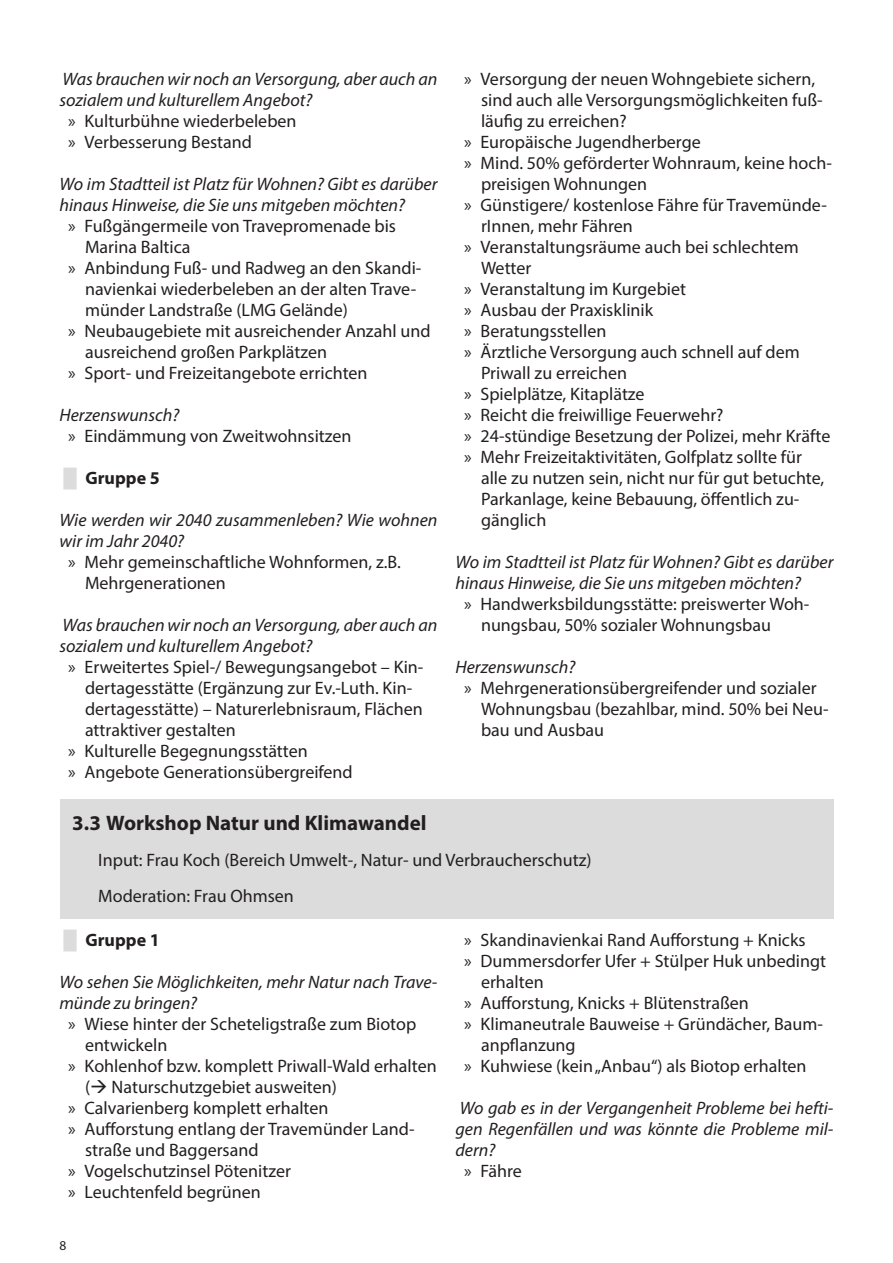
<style>
.page{position:relative;width:893px;height:1263px;background:#fff}
.page>*{position:absolute;margin:0;border:0;box-sizing:border-box;transform-origin:0 0}
.t1{font:700 21px "Myriad Pro";color:#231f20}
.t2{font:18px/21px "Myriad Pro";color:#231f20}
.Workshopfragen{font:italic 18px/21px "Myriad Pro";color:#231f20}
.t3{font:700 18px "Myriad Pro";color:#231f20}
.t4{font:13.5px "Myriad Pro";color:#231f20}
.s1{font-family:"Arial";font-weight:400;color:#dcdcdc}
.s2{font-family:"Arial";color:#dcdcdc}
</style>
<div class="page">
<div style="left:60px;top:799px;width:773px;height:120px;background:#dcdcdc"></div>
<p class="Workshopfragen" style="left:60px;top:68px;width:379px">Was brauchen wir noch an Versorgung, aber auch an sozialem und kulturellem Angebot?</p>
<p class="t2" style="left:68px;top:110px;width:230px">» Kulturbühne wiederbeleben</p>
<p class="t2" style="left:68px;top:131px;width:185px">» Verbesserung Bestand</p>
<p class="Workshopfragen" style="left:60px;top:173px;width:379px">Wo im Stadtteil ist Platz für Wohnen? Gibt es darüber hinaus Hinweise, die Sie uns mitgeben möchten?</p>
<p class="t2" style="left:85px;top:215px;width:313px;text-indent:-17px">» Fußgängermeile von Travepromenade bis<br>Marina Baltica</p>
<p class="t2" style="left:85px;top:257px;width:338px;text-indent:-17px">» Anbindung Fuß- und Radweg an den Skandi&shy;navienkai wiederbeleben an der alten Trave&shy;münder Landstraße (LMG Gelände)</p>
<p class="t2" style="left:85px;top:320px;width:347px;text-indent:-17px">» Neubaugebiete mit ausreichender Anzahl und ausreichend großen Parkplätzen</p>
<p class="t2" style="left:68px;top:362px;width:301px">» Sport- und Freizeitangebote errichten</p>
<p class="Workshopfragen" style="left:60px;top:404px;width:121px">Herzenswunsch?</p>
<p class="t2" style="left:68px;top:425px;width:285px">» Eindämmung von Zweitwohnsitzen</p>
<p class="t3" style="left:64px;top:466px;width:98px"><span class="s1">█</span> Gruppe 5</p>
<p class="Workshopfragen" style="left:60px;top:509px;width:379px">Wie werden wir 2040 zusammenleben? Wie wohnen wir im Jahr 2040?</p>
<p class="t2" style="left:85px;top:551px;width:317px;text-indent:-17px">» Mehr gemeinschaftliche Wohnformen, z.B.<br>Mehrgenerationen</p>
<p class="Workshopfragen" style="left:60px;top:614px;width:379px">Was brauchen wir noch an Versorgung, aber auch an sozialem und kulturellem Angebot?</p>
<p class="t2" style="left:85px;top:656px;width:340px;text-indent:-17px">» Erweitertes Spiel-/ Bewegungsangebot – Kin&shy;dertagesstätte (Ergänzung zur Ev.-Luth. Kin&shy;dertagesstätte) – Naturerlebnisraum, Flächen attraktiver gestalten</p>
<p class="t2" style="left:68px;top:740px;width:241px">» Kulturelle Begegnungsstätten</p>
<p class="t2" style="left:68px;top:761px;width:286px">» Angebote Generationsübergreifend</p>
<p class="t2" style="left:481px;top:68px;width:343px;text-indent:-17px">» Versorgung der neuen Wohngebiete sichern, sind auch alle Versorgungsmöglichkeiten fuß&shy;läufig zu erreichen?</p>
<p class="t2" style="left:464px;top:131px;width:238px">» Europäische Jugendherberge</p>
<p class="t2" style="left:481px;top:152px;width:352px;text-indent:-17px">» Mind. 50% geförderter Wohnraum, keine hoch&shy;preisigen Wohnungen</p>
<p class="t2" style="left:481px;top:194px;width:347px;text-indent:-17px">» Günstigere/ kostenlose Fähre für Travemünde&shy;rInnen, mehr Fähren</p>
<p class="t2" style="left:481px;top:236px;width:319px;text-indent:-17px">» Veranstaltungsräume auch bei schlechtem<br>Wetter</p>
<p class="t2" style="left:464px;top:278px;width:224px">» Veranstaltung im Kurgebiet</p>
<p class="t2" style="left:464px;top:299px;width:191px">» Ausbau der Praxisklinik</p>
<p class="t2" style="left:464px;top:320px;width:144px">» Beratungsstellen</p>
<p class="t2" style="left:481px;top:341px;width:320px;text-indent:-17px">» Ärztliche Versorgung auch schnell auf dem<br>Priwall zu erreichen</p>
<p class="t2" style="left:464px;top:383px;width:182px">» Spielplätze, Kitaplätze</p>
<p class="t2" style="left:464px;top:404px;width:261px">» Reicht die freiwillige Feuerwehr?</p>
<p class="t2" style="left:464px;top:425px;width:368px">» 24-stündige Besetzung der Polizei, mehr Kräfte</p>
<p class="t2" style="left:481px;top:446px;width:345px;text-indent:-17px">» Mehr Freizeitaktivitäten, Golfplatz sollte für alle zu nutzen sein, nicht nur für gut betuchte, Parkanlage, keine Bebauung, öffentlich zu&shy;gänglich</p>
<p class="Workshopfragen" style="left:455px;top:551px;width:379px">Wo im Stadtteil ist Platz für Wohnen? Gibt es darüber hinaus Hinweise, die Sie uns mitgeben möchten?</p>
<p class="t2" style="left:481px;top:593px;width:330px;text-indent:-17px">» Handwerksbildungsstätte: preiswerter Woh&shy;nungsbau, 50% sozialer Wohnungsbau</p>
<p class="Workshopfragen" style="left:455px;top:656px;width:121px">Herzenswunsch?</p>
<p class="t2" style="left:481px;top:677px;width:349px;text-indent:-17px">» Mehrgenerationsübergreifender und sozialer<br>Wohnungsbau (bezahlbar, mind. 50% bei Neu&shy;bau und Ausbau</p>
<p class="t1" style="left:72px;top:809px;width:356px">3.3 Workshop Natur und Klimawandel</p>
<p class="t2" style="left:77px;top:849px;width:516px"><span class="s2">█</span> Input: Frau Koch (Bereich Umwelt-, Natur- und Verbraucherschutz)</p>
<p class="t2" style="left:77px;top:885px;width:219px"><span class="s2">█</span> Moderation: Frau Ohmsen</p>
<p class="t3" style="left:64px;top:928px;width:98px"><span class="s1">█</span> Gruppe 1</p>
<p class="Workshopfragen" style="left:60px;top:971px;width:379px">Wo sehen Sie Möglichkeiten, mehr Natur nach Trave&shy;münde zu bringen?</p>
<p class="t2" style="left:85px;top:1013px;width:333px;text-indent:-17px">» Wiese hinter der Scheteligstraße zum Biotop entwickeln</p>
<p class="t2" style="left:85px;top:1055px;width:353px;text-indent:-17px">» Kohlenhof bzw. komplett Priwall-Wald erhalten (→ Naturschutzgebiet ausweiten)</p>
<p class="t2" style="left:68px;top:1097px;width:262px">» Calvarienberg komplett erhalten</p>
<p class="t2" style="left:85px;top:1118px;width:331px;text-indent:-17px">» Aufforstung entlang der Travemünder Land&shy;straße und Baggersand</p>
<p class="t2" style="left:68px;top:1160px;width:224px">» Vogelschutzinsel Pötenitzer</p>
<p class="t2" style="left:68px;top:1181px;width:194px">» Leuchtenfeld begrünen</p>
<p class="t4" style="left:60px;top:1237px;width:8px">8</p>
<p class="t2" style="left:464px;top:929px;width:343px">» Skandinavienkai Rand Aufforstung + Knicks</p>
<p class="t2" style="left:481px;top:950px;width:347px;text-indent:-17px">» Dummersdorfer Ufer + Stülper Huk unbedingt erhalten</p>
<p class="t2" style="left:464px;top:992px;width:286px">» Aufforstung, Knicks + Blütenstraßen</p>
<p class="t2" style="left:481px;top:1013px;width:343px;text-indent:-17px">» Klimaneutrale Bauweise + Gründächer, Baum&shy;anpflanzung</p>
<p class="t2" style="left:464px;top:1055px;width:344px">» Kuhwiese (kein „Anbau“) als Biotop erhalten</p>
<p class="Workshopfragen" style="left:455px;top:1097px;width:379px;text-align:justify">Wo gab es in der Vergangenheit Probleme bei hefti&shy;gen Regenfällen und was könnte die Probleme mil&shy;dern?</p>
<p class="t2" style="left:464px;top:1160px;width:59px">» Fähre</p>
</div>
